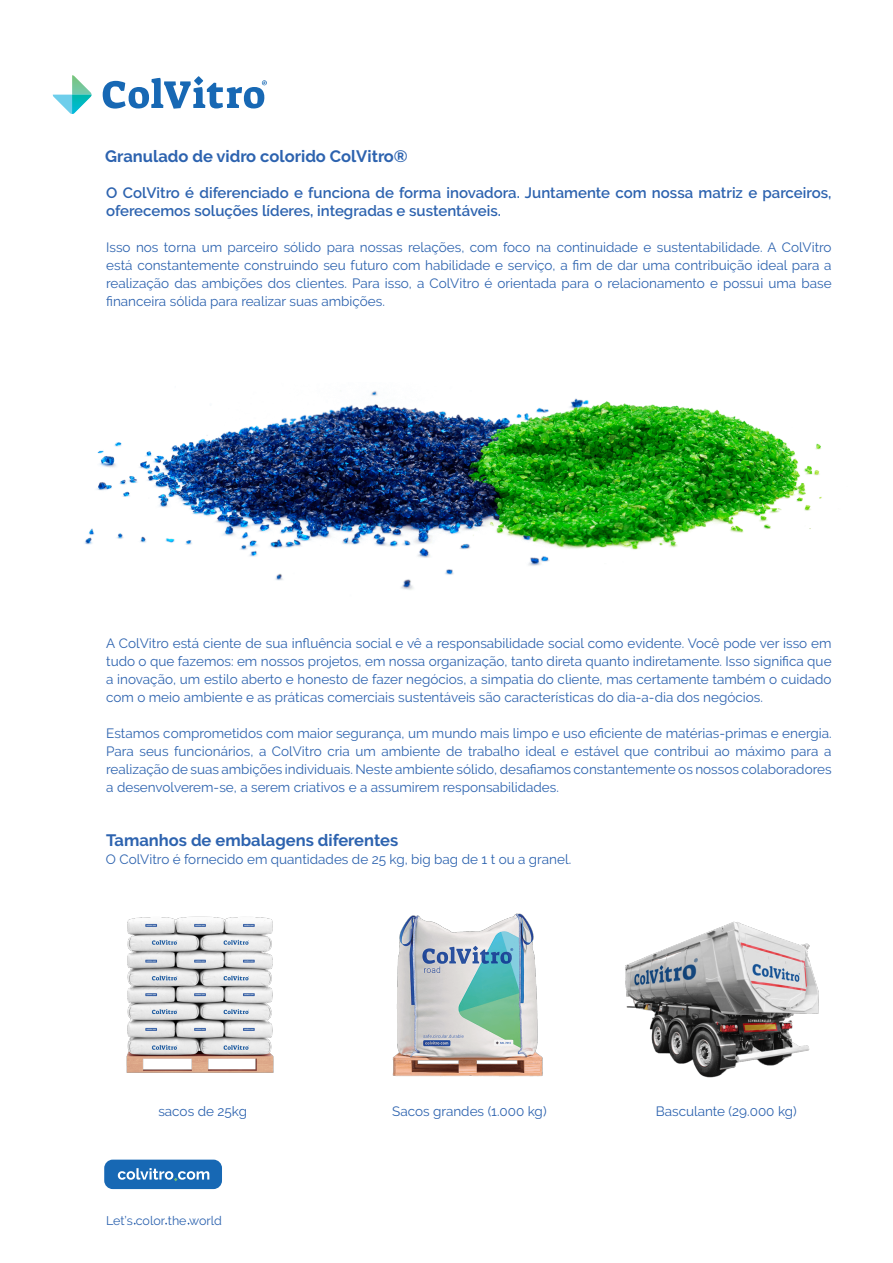
<style>
.page{position:relative;width:893px;height:1263px;background:#fff}
.page>*{position:absolute;margin:0;border:0;box-sizing:border-box;transform-origin:0 0}
.t1{font:700 16.5px "Raleway";color:#2d63af}
.t2{font:600 15px/18px "Raleway";color:#2d63af}
.t3{font:13.5px/18px "Raleway";color:#2d63af;text-align:justify}
.t4{font:12.45px "Raleway";color:#2d63af}
</style>
<div class="page">
<svg style="left:53px;top:75px;width:39px;height:39px"></svg>
<svg style="left:103px;top:76px;width:164px;height:33px"></svg>
<div style="left:104px;top:1159px;width:118px;height:30px;background:#1768b4;border-radius:9px"></div>
<svg style="left:118px;top:1168px;width:91px;height:13px"></svg>
<img style="left:126px;top:916px;width:148px;height:157px">
<img style="left:392px;top:913px;width:151px;height:164px">
<img style="left:625px;top:921px;width:194px;height:157px">
<img style="left:84px;top:391px;width:738px;height:199px">
<p class="t1" style="left:105px;top:147px;width:304px">Granulado de vidro colorido ColVitro®</p>
<p class="t2" style="left:106px;top:184px;width:727px">O ColVitro é diferenciado e funciona de forma inovadora. Juntamente com nossa matriz e parceiros, oferecemos soluções líderes, integradas e sustentáveis.</p>
<p class="t3" style="left:106px;top:238px;width:727px">Isso nos torna um parceiro sólido para nossas relações, com foco na continuidade e sustentabilidade. A ColVitro está constantemente construindo seu futuro com habilidade e serviço, a fim de dar uma contribuição ideal para a realização das ambições dos clientes. Para isso, a ColVitro é orientada para o relacionamento e possui uma base financeira sólida para realizar suas ambições.</p>
<p class="t3" style="left:106px;top:634px;width:727px">A ColVitro está ciente de sua influência social e vê a responsabilidade social como evidente. Você pode ver isso em tudo o que fazemos: em nossos projetos, em nossa organização, tanto direta quanto indiretamente. Isso significa que a inovação, um estilo aberto e honesto de fazer negócios, a simpatia do cliente, mas certamente também o cuidado com o meio ambiente e as práticas comerciais sustentáveis são características do dia-a-dia dos negócios.</p>
<p class="t3" style="left:106px;top:724px;width:727px">Estamos comprometidos com maior segurança, um mundo mais limpo e uso eficiente de matérias-primas e energia.<br>Para seus funcionários, a ColVitro cria um ambiente de trabalho ideal e estável que contribui ao máximo para a realização de suas ambições individuais. Neste ambiente sólido, desafiamos constantemente os nossos colaboradores a desenvolverem-se, a serem criativos e a assumirem responsabilidades.</p>
<p class="t1" style="left:106px;top:831px;width:293px">Tamanhos de embalagens diferentes</p>
<p class="t3" style="left:106px;top:850px;width:467px">O ColVitro é fornecido em quantidades de 25 kg, big bag de 1 t ou a granel.</p>
<p class="t3" style="left:158px;top:1102px;width:90px">sacos de 25kg</p>
<p class="t3" style="left:392px;top:1102px;width:156px">Sacos grandes (1.000 kg)</p>
<p class="t3" style="left:656px;top:1102px;width:143px">Basculante (29.000 kg)</p>
<p class="t4" style="left:106px;top:1213px;width:117px">Let’s color the world</p>
</div>
